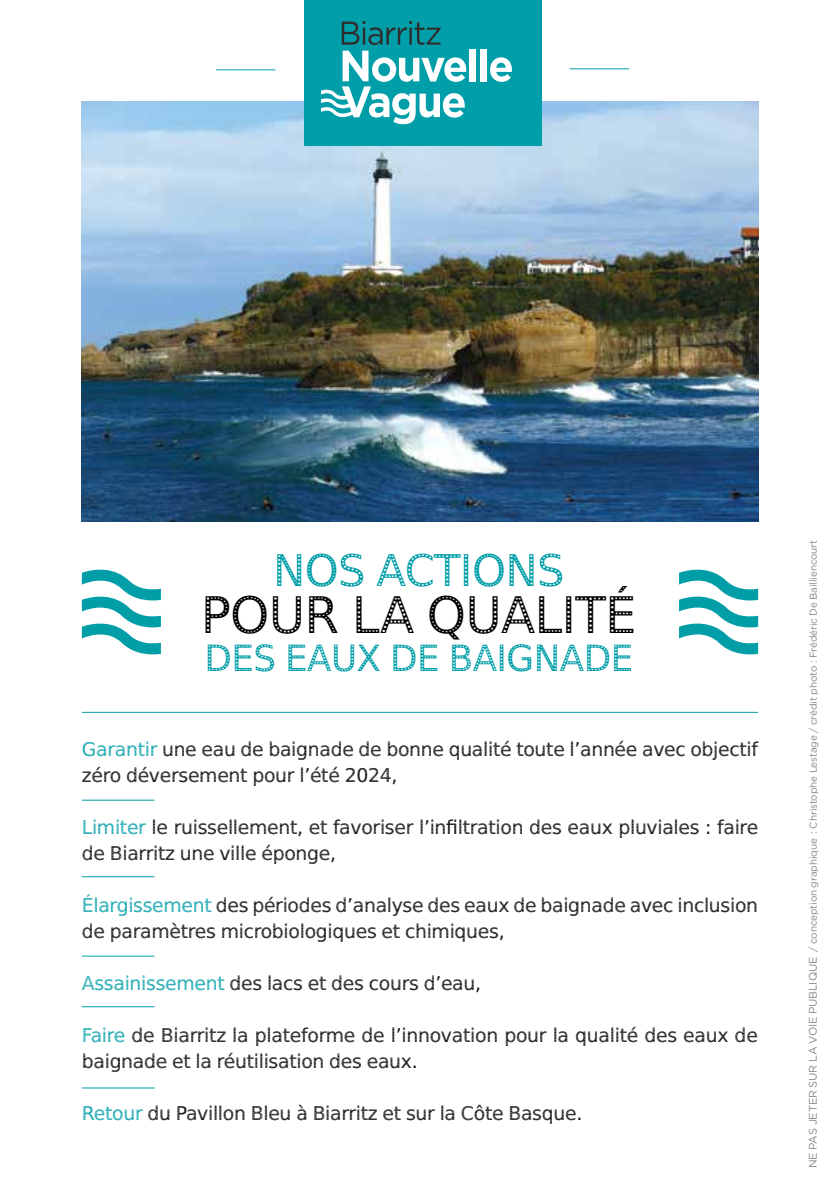
<style>
.page{position:relative;width:840px;height:1191px;background:#fff}
.page>*{position:absolute;margin:0;border:0;box-sizing:border-box;transform-origin:0 0}
.t1{font:50.4px "Spranq eco sans";letter-spacing:-.015em;color:#000}
.t2{font:43.6px "Spranq eco sans";letter-spacing:-.015em;color:#009ea8}
.t3{font:36px "Spranq eco sans";letter-spacing:-.015em;color:#009ea8}
.t4{font:19px/26px "Spranq eco sans";letter-spacing:-.015em;color:#000}
.t5{font:10px "Gotham";letter-spacing:-.015em;color:#878787}
.s1{color:#009ea8}
.s2{font-size:11px}
</style>
<div class="page">
<img style="left:82px;top:102px;width:675px;height:420px">
<hr style="left:82px;top:799px;width:72px;height:1px;background:#009ea8">
<hr style="left:82px;top:712px;width:675px;height:1px;background:#009ea8">
<hr style="left:82px;top:876px;width:72px;height:1px;background:#009ea8">
<hr style="left:82px;top:955px;width:72px;height:1px;background:#009ea8">
<hr style="left:82px;top:1006px;width:72px;height:1px;background:#009ea8">
<hr style="left:82px;top:1087px;width:72px;height:1px;background:#009ea8">
<hr style="left:569px;top:68px;width:59px;height:1px;background:#009ea8">
<hr style="left:216px;top:69px;width:59px;height:1px;background:#009ea8">
<div style="left:303px;top:0;width:238px;height:145px;background:#009ea8"></div>
<div style="left:469px;top:49px;width:6px;height:32px;background:#fff"></div>
<div style="left:480px;top:49px;width:6px;height:32px;background:#fff"></div>
<svg style="left:490px;top:57px;width:21px;height:25px"></svg>
<svg style="left:341px;top:21px;width:99px;height:24px"></svg>
<svg style="left:321px;top:51px;width:145px;height:73px"></svg>
<svg style="left:82px;top:569px;width:79px;height:85px"></svg>
<svg style="left:679px;top:569px;width:78px;height:85px"></svg>
<h2 class="t2" style="left:273px;top:543px;width:293px">NOS ACTIONS</h2>
<h1 class="t1" style="left:201px;top:584px;width:437px">POUR LA QUALITÉ</h1>
<h3 class="t3" style="left:204px;top:636px;width:430px">DES EAUX DE BAIGNADE</h3>
<p class="t4" style="left:82px;top:736px;width:677px"><span class="s1">Garantir</span> une eau de baignade de bonne qualité toute l’année avec objectif zéro déversement pour l’été 2024,</p>
<p class="t4" style="left:82px;top:814px;width:677px"><span class="s1">Limiter</span> le ruissellement, et favoriser l’infiltration des eaux pluviales : faire de Biarritz une ville éponge,</p>
<p class="t4" style="left:82px;top:892px;width:677px"><span class="s1">Élargissement</span> des périodes d’analyse des eaux de baignade avec inclusion de paramètres microbiologiques et chimiques,</p>
<p class="t4" style="left:82px;top:970px;width:400px"><span class="s1">Assainissement</span> des lacs et des cours d’eau,</p>
<p class="t4" style="left:82px;top:1022px;width:677px"><span class="s1">Faire</span> de Biarritz la plateforme de l’innovation pour la qualité des eaux de baignade et la réutilisation des eaux.</p>
<p class="t4" style="left:82px;top:1100px;width:501px"><span class="s1">Retour</span> du Pavillon Bleu à Biarritz et sur la Côte Basque.</p>
<p class="t5" style="left:807px;top:1168px;width:630px;rotate:-90deg"><span class="s2">NE PAS JETER SUR LA VOIE PUBLIQUE</span> / conception graphique : Christophe Lestage / crédit photo : Frédéric De Bailliencourt</p>
</div>
